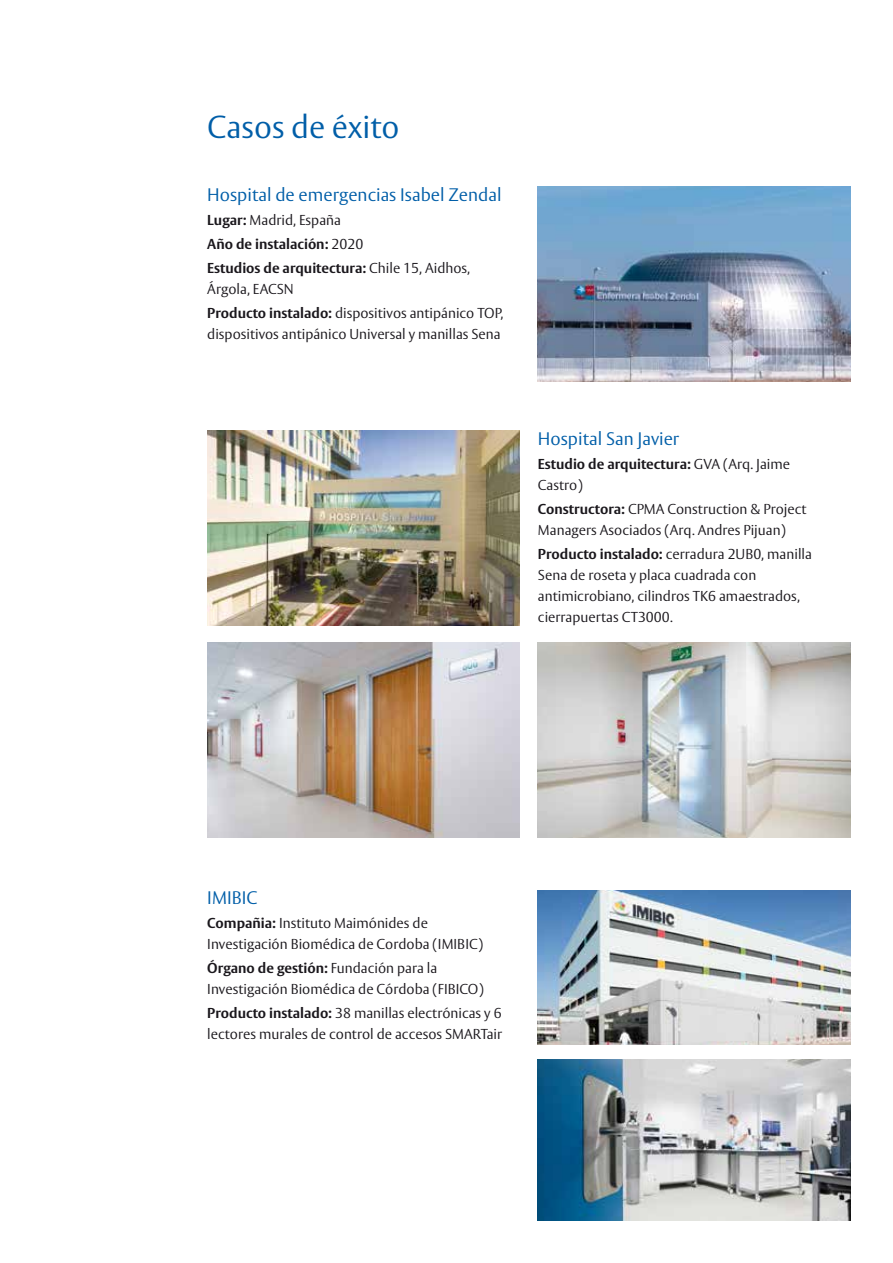
<style>
.page{position:relative;width:893px;height:1263px;background:#fff}
.page>*{position:absolute;margin:0;border:0;box-sizing:border-box;transform-origin:0 0}
.t1{font:300 31.5px "ASSA Vesta";color:#005ea8}
.t2{font:300 18px "ASSA Vesta";color:#005ea8}
.t3{font:300 14.25px/21px "ASSA Vesta";color:#1a171c}
.t4{font:700 14.25px/24px "ASSA Vesta";color:#1a171c}
.s1{font-weight:300}
.s2{font-weight:700}
</style>
<div class="page">
<img style="left:538px;top:187px;width:313px;height:195px">
<img style="left:207px;top:431px;width:313px;height:195px">
<img style="left:207px;top:642px;width:313px;height:195px">
<img style="left:538px;top:642px;width:313px;height:195px">
<img style="left:538px;top:890px;width:313px;height:155px">
<img style="left:538px;top:1060px;width:313px;height:161px">
<h1 class="t1" style="left:207px;top:108px;width:194px">Casos de éxito</h1>
<p class="t2" style="left:207px;top:184px;width:296px">Hospital de emergencias Isabel Zendal</p>
<p class="t4" style="left:207px;top:208px;width:264px">Lugar: <span class="s1">Madrid, España<br></span>Año de instalación: <span class="s1">2020<br></span>Estudios de arquitectura: <span class="s1">Chile 15, Aidhos,</span></p>
<p class="t3" style="left:207px;top:277px;width:298px;line-height:24px">Árgola, EACSN<br><span class="s2">Producto instalado:</span> dispositivos antipánico TOP,</p>
<p class="t3" style="left:207px;top:324px;width:295px">dispositivos antipánico Universal y manillas Sena</p>
<p class="t2" style="left:538px;top:428px;width:143px">Hospital San Javier</p>
<p class="t4" style="left:538px;top:454px;width:254px;line-height:21px">Estudio de arquitectura: <span class="s1">GVA (Arq. Jaime<br>Castro)</span></p>
<p class="t3" style="left:538px;top:499px;width:270px"><span class="s2">Constructora:</span> CPMA Construction &amp; Project<br>Managers Asociados (Arq. Andres Pijuan)</p>
<p class="t3" style="left:538px;top:544px;width:275px"><span class="s2">Producto instalado:</span> cerradura 2UB0, manilla Sena de roseta y placa cuadrada con antimicrobiano, cilindros TK6 amaestrados, cierrapuertas CT3000.</p>
<p class="t2" style="left:207px;top:887px;width:52px">IMIBIC</p>
<p class="t3" style="left:207px;top:913px;width:277px"><span class="s2">Compañia:</span> Instituto Maimónides de<br>Investigación Biomédica de Cordoba (IMIBIC)</p>
<p class="t3" style="left:207px;top:958px;width:278px"><span class="s2">Órgano de gestión:</span> Fundación para la<br>Investigación Biomédica de Córdoba (FIBICO)</p>
<p class="t3" style="left:207px;top:1003px;width:296px"><span class="s2">Producto instalado:</span> 38 manillas electrónicas y 6 lectores murales de control de accesos SMARTair</p>
</div>
